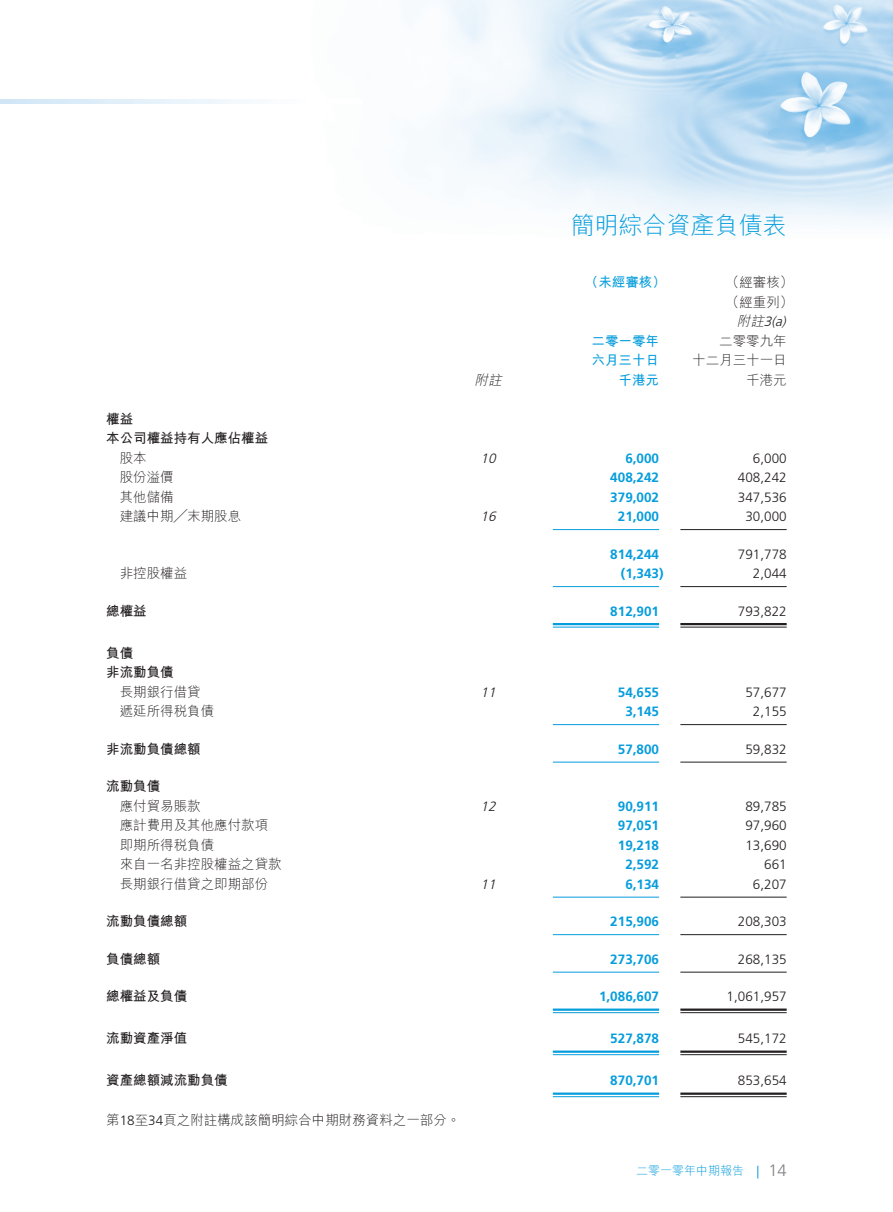
<style>
.page{position:relative;width:893px;height:1212px;background:#fff}
.page>*{position:absolute;margin:0;border:0;box-sizing:border-box;transform-origin:0 0}
.t1{font:24px "M Hei HK Light E Ten B5 H";color:#069ddc}
.t2{font:300 16.5px "Frutiger LT Std";color:#808285}
.t3{font:13.5px/19.5px "M Hei HK Light E Ten B5 H";color:#231f20}
.t4{font:700 13.5px "Frutiger LT Std";color:#069ddc}
.t5{font:300 13.5px "Frutiger LT Std";color:#231f20}
.t6{font:13.5px/19.5px "M Hei HK Bold E Ten B5 H";color:#231f20}
.t7{font:13.5px "M Hei HK Bold E Ten B5 H";color:#069ddc}
.t8{font:italic 300 13.5px "Frutiger LT Std";color:#231f20}
.t9{font:italic 13.5px "M Hei HK Light E Ten B5 H";color:#231f20}
.t10{font:12px "M Hei HK Light E Ten B5 H";color:#069ddc}
.s1{font-family:"M Hei HK Light E Ten B5 H";font-weight:400}
.s2{font-family:"Frutiger LT Std";font-weight:300}
</style>
<div class="page">
<img style="left:0;top:0;width:893px;height:1014px">
<svg style="left:757px;top:1166px;width:1px;height:12px"></svg>
<svg style="left:0;top:99px;width:361px;height:4px"></svg>
<hr style="left:553px;top:529px;width:106px;height:1px;background:#069ddc">
<hr style="left:680px;top:529px;width:107px;height:1px;background:#231f20">
<hr style="left:553px;top:586px;width:106px;height:1px;background:#069ddc">
<hr style="left:680px;top:586px;width:107px;height:1px;background:#231f20">
<hr style="left:553px;top:623px;width:106px;height:2px;background:#069ddc">
<hr style="left:553px;top:627px;width:106px;height:1px;background:#069ddc">
<hr style="left:680px;top:623px;width:107px;height:2px;background:#231f20">
<hr style="left:680px;top:627px;width:107px;height:1px;background:#231f20">
<hr style="left:553px;top:724px;width:106px;height:1px;background:#069ddc">
<hr style="left:680px;top:724px;width:107px;height:1px;background:#231f20">
<hr style="left:553px;top:762px;width:106px;height:1px;background:#069ddc">
<hr style="left:680px;top:762px;width:107px;height:1px;background:#231f20">
<hr style="left:553px;top:897px;width:106px;height:1px;background:#069ddc">
<hr style="left:680px;top:897px;width:107px;height:1px;background:#231f20">
<hr style="left:553px;top:934px;width:106px;height:1px;background:#069ddc">
<hr style="left:680px;top:934px;width:107px;height:1px;background:#231f20">
<hr style="left:553px;top:972px;width:106px;height:1px;background:#069ddc">
<hr style="left:680px;top:972px;width:107px;height:1px;background:#231f20">
<hr style="left:553px;top:1008px;width:106px;height:3px;background:#069ddc">
<hr style="left:553px;top:1012px;width:106px;height:1px;background:#069ddc">
<hr style="left:680px;top:1008px;width:107px;height:3px;background:#231f20">
<hr style="left:680px;top:1012px;width:107px;height:1px;background:#231f20">
<hr style="left:553px;top:1050px;width:106px;height:3px;background:#069ddc">
<hr style="left:553px;top:1054px;width:106px;height:1px;background:#069ddc">
<hr style="left:680px;top:1050px;width:107px;height:3px;background:#231f20">
<hr style="left:680px;top:1054px;width:107px;height:1px;background:#231f20">
<hr style="left:553px;top:1092px;width:106px;height:3px;background:#069ddc">
<hr style="left:553px;top:1096px;width:106px;height:1px;background:#069ddc">
<hr style="left:680px;top:1092px;width:107px;height:3px;background:#231f20">
<hr style="left:680px;top:1096px;width:107px;height:1px;background:#231f20">
<h1 class="t1" style="left:571px;top:216px;width:217px">簡明綜合資產負債表</h1>
<p class="t7" style="left:585px;top:277px;width:82px">（未經審核）</p>
<p class="t3" style="left:726px;top:274px;width:69px">（經審核）（經重列）</p>
<p class="t8" style="left:737px;top:316px;width:53px"><span class="s1">附註</span>3(a)</p>
<p class="t7" style="left:592px;top:336px;width:69px">二零一零年</p>
<p class="t3" style="left:719px;top:333px;width:69px">二零零九年</p>
<p class="t7" style="left:592px;top:355px;width:69px">六月三十日</p>
<p class="t3" style="left:692px;top:352px;width:96px">十二月三十一日</p>
<p class="t9" style="left:475px;top:375px;width:32px">附註</p>
<p class="t7" style="left:619px;top:375px;width:42px">千港元</p>
<p class="t3" style="left:746px;top:372px;width:42px">千港元</p>
<p class="t6" style="left:106px;top:411px;width:164px">權益<br>本公司權益持有人應佔權益</p>
<p class="t3" style="left:120px;top:450px;width:28px">股本</p>
<p class="t8" style="left:481px;top:453px;width:19px">10</p>
<p class="t4" style="left:625px;top:450px;width:35px">6,000</p>
<p class="t5" style="left:753px;top:453px;width:35px">6,000</p>
<p class="t3" style="left:120px;top:469px;width:55px">股份溢價</p>
<p class="t4" style="left:610px;top:470px;width:50px">408,242</p>
<p class="t5" style="left:738px;top:472px;width:50px">408,242</p>
<p class="t3" style="left:120px;top:489px;width:56px">其他儲備</p>
<p class="t4" style="left:610px;top:489px;width:50px">379,002</p>
<p class="t5" style="left:738px;top:492px;width:50px">347,536</p>
<p class="t3" style="left:120px;top:508px;width:123px">建議中期╱末期股息</p>
<p class="t8" style="left:481px;top:511px;width:19px">16</p>
<p class="t4" style="left:618px;top:509px;width:43px">21,000</p>
<p class="t5" style="left:745px;top:511px;width:43px">30,000</p>
<p class="t4" style="left:610px;top:546px;width:50px">814,244</p>
<p class="t5" style="left:738px;top:549px;width:50px">791,778</p>
<p class="t3" style="left:120px;top:565px;width:69px">非控股權益</p>
<p class="t4" style="left:621px;top:566px;width:44px">(1,343 )</p>
<p class="t5" style="left:753px;top:568px;width:35px">2,044</p>
<p class="t6" style="left:106px;top:603px;width:42px">總權益</p>
<p class="t4" style="left:610px;top:603px;width:50px">812,901</p>
<p class="t5" style="left:738px;top:606px;width:50px">793,822</p>
<p class="t6" style="left:106px;top:645px;width:69px">負債<br>非流動負債</p>
<p class="t3" style="left:120px;top:684px;width:83px">長期銀行借貸</p>
<p class="t8" style="left:481px;top:687px;width:19px">11</p>
<p class="t4" style="left:618px;top:684px;width:43px">54,655</p>
<p class="t5" style="left:745px;top:687px;width:43px">57,677</p>
<p class="t3" style="left:120px;top:703px;width:96px">遞延所得稅負債</p>
<p class="t4" style="left:625px;top:704px;width:35px">3,145</p>
<p class="t5" style="left:753px;top:706px;width:35px">2,155</p>
<p class="t6" style="left:106px;top:741px;width:96px">非流動負債總額</p>
<p class="t4" style="left:618px;top:741px;width:43px">57,800</p>
<p class="t5" style="left:745px;top:744px;width:43px">59,832</p>
<p class="t6" style="left:106px;top:778px;width:56px">流動負債</p>
<p class="t3" style="left:120px;top:798px;width:83px">應付貿易賬款</p>
<p class="t8" style="left:481px;top:801px;width:19px">12</p>
<p class="t4" style="left:618px;top:798px;width:43px">90,911</p>
<p class="t5" style="left:745px;top:801px;width:43px">89,785</p>
<p class="t3" style="left:120px;top:817px;width:150px">應計費用及其他應付款項</p>
<p class="t4" style="left:618px;top:818px;width:43px">97,051</p>
<p class="t5" style="left:745px;top:820px;width:43px">97,960</p>
<p class="t3" style="left:120px;top:837px;width:96px">即期所得稅負債</p>
<p class="t4" style="left:618px;top:837px;width:43px">19,218</p>
<p class="t5" style="left:745px;top:840px;width:43px">13,690</p>
<p class="t3" style="left:120px;top:856px;width:164px">來自一名非控股權益之貸款</p>
<p class="t4" style="left:625px;top:857px;width:35px">2,592</p>
<p class="t5" style="left:764px;top:859px;width:24px">661</p>
<p class="t3" style="left:120px;top:876px;width:150px">長期銀行借貸之即期部份</p>
<p class="t8" style="left:481px;top:879px;width:19px">11</p>
<p class="t4" style="left:625px;top:876px;width:35px">6,134</p>
<p class="t5" style="left:753px;top:879px;width:35px">6,207</p>
<p class="t6" style="left:106px;top:913px;width:83px">流動負債總額</p>
<p class="t4" style="left:610px;top:914px;width:50px">215,906</p>
<p class="t5" style="left:738px;top:916px;width:50px">208,303</p>
<p class="t6" style="left:106px;top:951px;width:56px">負債總額</p>
<p class="t4" style="left:610px;top:951px;width:50px">273,706</p>
<p class="t5" style="left:738px;top:954px;width:50px">268,135</p>
<p class="t6" style="left:106px;top:988px;width:83px">總權益及負債</p>
<p class="t4" style="left:599px;top:989px;width:62px">1,086,607</p>
<p class="t5" style="left:727px;top:991px;width:62px">1,061,957</p>
<p class="t6" style="left:106px;top:1030px;width:83px">流動資產淨值</p>
<p class="t4" style="left:610px;top:1031px;width:50px">527,878</p>
<p class="t5" style="left:738px;top:1033px;width:50px">545,172</p>
<p class="t6" style="left:106px;top:1072px;width:123px">資產總額減流動負債</p>
<p class="t4" style="left:610px;top:1073px;width:50px">870,701</p>
<p class="t5" style="left:738px;top:1075px;width:50px">853,654</p>
<p class="t3" style="left:106px;top:1111px;width:356px">第<span class="s2">18</span>至<span class="s2">34</span>頁之附註構成該簡明綜合中期財務資料之一部分。</p>
<p class="t10" style="left:636px;top:1166px;width:109px">二零一零年中期報告</p>
<p class="t2" style="left:768px;top:1164px;width:20px">14</p>
</div>
